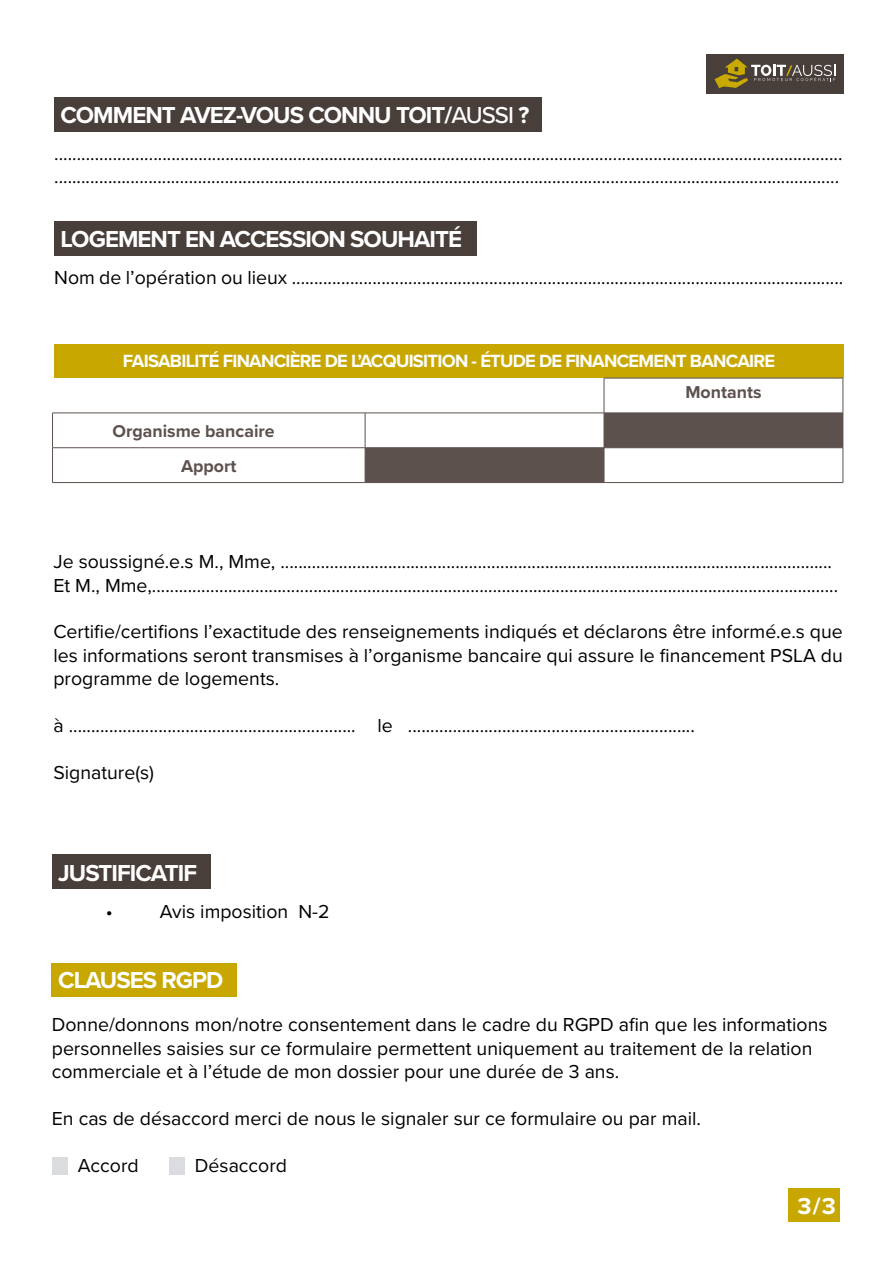
<style>
.page{position:relative;width:893px;height:1263px;background:#fff}
.page>*{position:absolute;margin:0;border:0;box-sizing:border-box;transform-origin:0 0}
.t1{font:700 24px "Proxima Nova";letter-spacing:-.04em;color:#fff}
.t2{font:19.5px/23.4px "Proxima Nova";color:#000}
.t3{font:700 18.3px "Proxima Nova";letter-spacing:-.04em;color:#fff}
.t4{font:700 17.7px/34.8px "Proxima Nova";color:#5d514d;text-align:center}
.s1{font-weight:500}
.s2{color:#fff}
</style>
<div class="page">
<div style="left:706px;top:54px;width:137px;height:39px;background:#483e3a"></div>
<svg style="left:715px;top:59px;width:120px;height:29px"></svg>
<div style="left:789px;top:1189px;width:51px;height:33px;background:#c8a700"></div>
<div style="left:54px;top:97px;width:487px;height:35px;background:#483e3a"></div>
<div style="left:54px;top:221px;width:422px;height:35px;background:#483e3a"></div>
<div style="left:54px;top:345px;width:789px;height:33px;background:#c8a700"></div>
<svg style="left:53px;top:378px;width:790px;height:104px"></svg>
<svg style="left:366px;top:414px;width:477px;height:68px"></svg>
<hr style="left:604px;top:378px;width:239px;height:1px;background:#5d514d">
<hr style="left:604px;top:378px;width:1px;height:35px;background:#5d514d">
<hr style="left:843px;top:378px;width:1px;height:35px;background:#5d514d">
<hr style="left:52px;top:413px;width:313px;height:1px;background:#5d514d">
<hr style="left:52px;top:413px;width:1px;height:35px;background:#5d514d">
<hr style="left:365px;top:413px;width:239px;height:1px;background:#5d514d">
<hr style="left:365px;top:413px;width:1px;height:35px;background:#5d514d">
<hr style="left:604px;top:413px;width:239px;height:1px;background:#5d514d">
<hr style="left:604px;top:413px;width:1px;height:35px;background:#5d514d">
<hr style="left:843px;top:413px;width:1px;height:35px;background:#5d514d">
<hr style="left:52px;top:447px;width:313px;height:1px;background:#5d514d">
<hr style="left:52px;top:448px;width:1px;height:34px;background:#5d514d">
<hr style="left:604px;top:447px;width:239px;height:1px;background:#5d514d">
<hr style="left:843px;top:448px;width:1px;height:34px;background:#5d514d">
<hr style="left:52px;top:482px;width:313px;height:1px;background:#5d514d">
<hr style="left:604px;top:482px;width:239px;height:1px;background:#5d514d">
<hr style="left:365px;top:447px;width:239px;height:1px;background:#5d514d">
<hr style="left:365px;top:448px;width:1px;height:34px;background:#5d514d">
<hr style="left:604px;top:448px;width:1px;height:34px;background:#5d514d">
<hr style="left:365px;top:482px;width:239px;height:1px;background:#5d514d">
<div style="left:52px;top:855px;width:158px;height:34px;background:#483e3a"></div>
<div style="left:52px;top:1158px;width:16px;height:17px;background:#dadcdf"></div>
<div style="left:169px;top:1158px;width:16px;height:17px;background:#dadcdf"></div>
<div style="left:52px;top:963px;width:185px;height:33px;background:#c8a700"></div>
<p class="t1" style="left:60px;top:97px;width:470px">COMMENT AVEZ-VOUS CONNU TOIT/<span class="s1">AUSSI</span> ?</p>
<p class="t2" style="left:54px;top:141px;width:790px">............................................................................................................................................................................... ...............................................................................................................................................................................</p>
<p class="t1" style="left:60px;top:222px;width:403px">LOGEMENT EN ACCESSION SOUHAITÉ</p>
<p class="t2" style="left:54px;top:265px;width:791px">Nom de l’opération ou lieux ...........................................................................................................................</p>
<p class="t3" style="left:123px;top:347px;width:654px">FAISABILITÉ FINANCIÈRE DE L’ACQUISITION - ÉTUDE DE FINANCEMENT BANCAIRE</p>
<p class="t4" style="left:113px;top:414px;width:194px">Organisme bancaire<span class="s2">aire<br></span>Apport</p>
<p class="t4" style="left:685px;top:374px;width:78px">Montants</p>
<p class="t2" style="left:53px;top:549px;width:786px">Je soussigné.e.s M., Mme, ...........................................................................................................................<br>Et M., Mme,.........................................................................................................................................................</p>
<p class="t2" style="left:53px;top:619px;width:791px;text-align:justify">Certifie/certifions l’exactitude des renseignements indiqués et déclarons être informé.e.s que les informations seront transmises à l’organisme bancaire qui assure le financement PSLA du programme de logements.</p>
<p class="t2" style="left:53px;top:713px;width:643px">à ................................................................ le ................................................................</p>
<p class="t2" style="left:53px;top:760px;width:102px">Signature(s)</p>
<p class="t1" style="left:58px;top:855px;width:140px">JUSTIFICATIF</p>
<p class="t2" style="left:106px;top:898px;width:8px">•</p>
<p class="t2" style="left:160px;top:898px;width:171px">Avis imposition N-2</p>
<p class="t1" style="left:58px;top:962px;width:167px">CLAUSES RGPD</p>
<p class="t2" style="left:52px;top:1012px;width:777px">Donne/donnons mon/notre consentement dans le cadre du RGPD afin que les informations personnelles saisies sur ce formulaire permettent uniquement au traitement de la relation commerciale et à l’étude de mon dossier pour une durée de 3 ans.</p>
<p class="t2" style="left:52px;top:1106px;width:651px">En cas de désaccord merci de nous le signaler sur ce formulaire ou par mail.</p>
<p class="t2" style="left:78px;top:1153px;width:62px">Accord</p>
<p class="t2" style="left:195px;top:1153px;width:94px">Désaccord</p>
<p class="t1" style="left:798px;top:1188px;width:40px">3 / 3</p>
</div>
